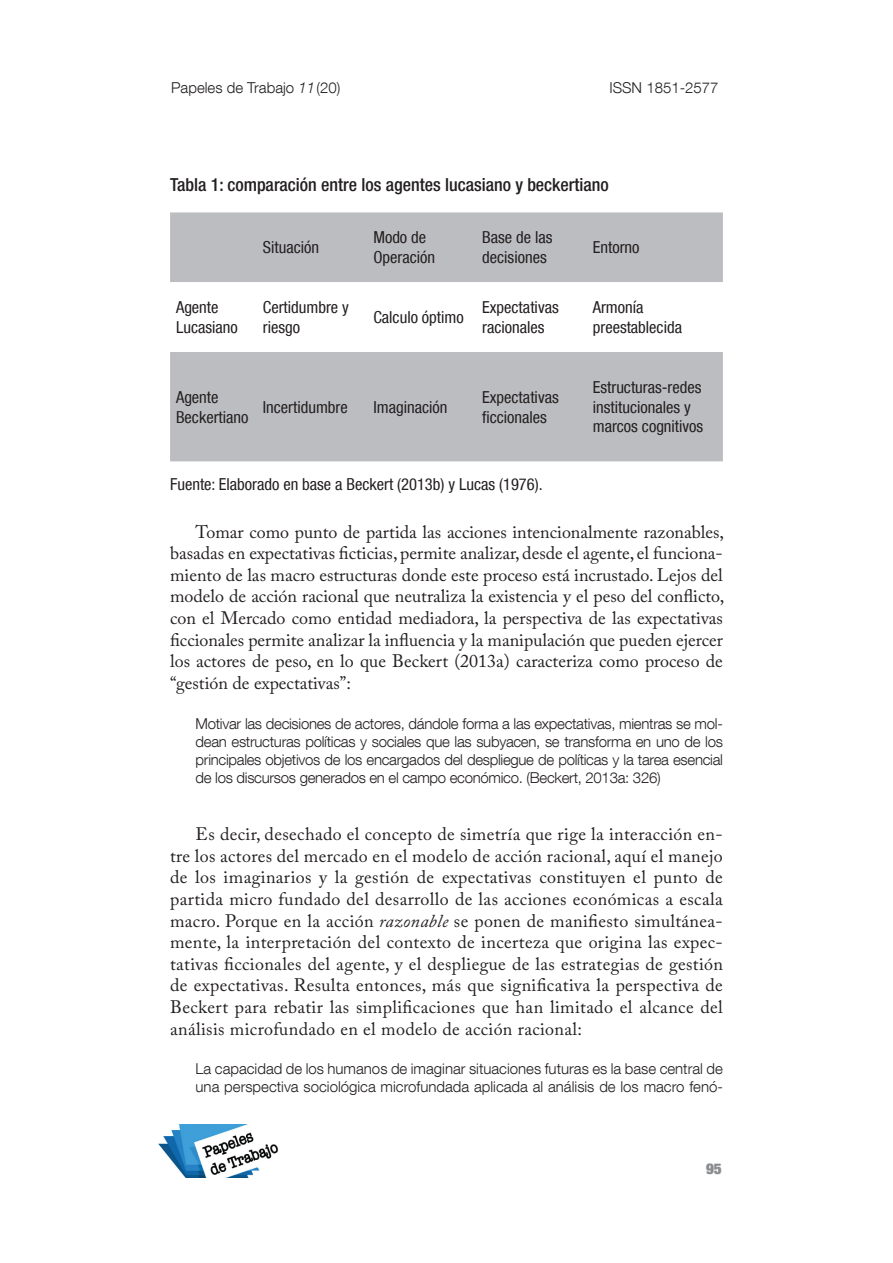
<style>
.page{position:relative;width:893px;height:1263px;background:#fff}
.page>*{position:absolute;margin:0;border:0;box-sizing:border-box;transform-origin:0 0}
.txt_Normal{font:18px/21.6px "Adobe Caslon Pro";letter-spacing:.01em;color:#231f20;text-align:justify}
.titre_Tableau{font:500 condensed 18px "Helvetica Neue LT Com";color:#231f20}
.texte-tab{font:condensed 16.5px/19.8px "Helvetica Neue LT Com";color:#231f20}
.txt_Legende{font:condensed 16.5px "Helvetica Neue LT Com";color:#231f20}
.txt_Citation{font:300 15px/18px "Helvetica Neue LT Com";color:#231f20;text-align:justify}
.t1{font:900 condensed 15px "Helvetica Neue LT Com";color:#8a8c8f}
.s1{font-style:italic}
</style>
<div class="page">
<img style="left:158px;top:1124px;width:121px;height:53px">
<div style="left:170px;top:212px;width:553px;height:249px;background:#bcbdc0"></div>
<svg style="left:170px;top:282px;width:553px;height:70px"></svg>
<p class="txt_Citation" style="left:171px;top:78px;width:171px">Papeles de Trabajo <span class="s1">11</span> (20)</p>
<p class="txt_Citation" style="left:609px;top:78px;width:111px">ISSN 1851-2577</p>
<p class="titre_Tableau" style="left:170px;top:174px;width:440px">Tabla 1: comparación entre los agentes lucasiano y beckertiano</p>
<p class="texte-tab" style="left:263px;top:237px;width:58px">Situación</p>
<p class="texte-tab" style="left:373px;top:227px;width:63px">Modo de<br>Operación</p>
<p class="texte-tab" style="left:482px;top:227px;width:72px">Base de las decisiones</p>
<p class="texte-tab" style="left:593px;top:237px;width:48px">Entorno</p>
<p class="texte-tab" style="left:176px;top:297px;width:63px">Agente<br>Lucasiano</p>
<p class="texte-tab" style="left:263px;top:297px;width:88px">Certidumbre y riesgo</p>
<p class="texte-tab" style="left:373px;top:307px;width:92px">Calculo óptimo</p>
<p class="texte-tab" style="left:482px;top:297px;width:78px">Expectativas racionales</p>
<p class="texte-tab" style="left:593px;top:297px;width:91px">Armonía preestablecida</p>
<p class="texte-tab" style="left:176px;top:387px;width:74px">Agente<br>Beckertiano</p>
<p class="texte-tab" style="left:263px;top:397px;width:86px">Incertidumbre</p>
<p class="texte-tab" style="left:373px;top:397px;width:76px">Imaginación</p>
<p class="texte-tab" style="left:482px;top:387px;width:78px">Expectativas ficcionales</p>
<p class="texte-tab" style="left:593px;top:377px;width:112px">Estructuras-redes institucionales y marcos cognitivos</p>
<p class="txt_Legende" style="left:170px;top:475px;width:374px">Fuente: Elaborado en base a Beckert (2013b) y Lucas (1976).</p>
<p class="txt_Normal" style="left:170px;top:521px;width:556px;text-indent:26px">Tomar como punto de partida las acciones intencionalmente razonables, basadas en expectativas ficticias, permite analizar, desde el agente, el funciona&shy;miento de las macro estructuras donde este proceso está incrustado. Lejos del modelo de acción racional que neutraliza la existencia y el peso del conflicto, con el Mercado como entidad mediadora, la perspectiva de las expectativas ficcionales permite analizar la influencia y la manipulación que pueden ejercer los actores de peso, en lo que Beckert (2013a) caracteriza como proceso de “gestión de expectativas”:</p>
<p class="txt_Citation" style="left:196px;top:714px;width:529px">Motivar las decisiones de actores, dándole forma a las expectativas, mientras se mol&shy;dean estructuras políticas y sociales que las subyacen, se transforma en uno de los principales objetivos de los encargados del despliegue de políticas y la tarea esencial de los discursos generados en el campo económico. (Beckert, 2013a: 326)</p>
<p class="txt_Normal" style="left:170px;top:823px;width:554px;text-indent:26px">Es decir, desechado el concepto de simetría que rige la interacción en&shy;tre los actores del mercado en el modelo de acción racional, aquí el manejo de los imaginarios y la gestión de expectativas constituyen el punto de partida micro fundado del desarrollo de las acciones económicas a escala macro. Porque en la acción <span class="s1">razonable</span> se ponen de manifiesto simultánea&shy;mente, la interpretación del contexto de incerteza que origina las expec&shy;tativas ficcionales del agente, y el despliegue de las estrategias de gestión de expectativas. Resulta entonces, más que significativa la perspectiva de Beckert para rebatir las simplificaciones que han limitado el alcance del análisis microfundado en el modelo de acción racional:</p>
<p class="txt_Citation" style="left:196px;top:1059px;width:529px">La capacidad de los humanos de imaginar situaciones futuras es la base central de una perspectiva sociológica microfundada aplicada al análisis de los macro fenó-</p>
<p class="t1" style="left:706px;top:1159px;width:17px">95</p>
</div>
